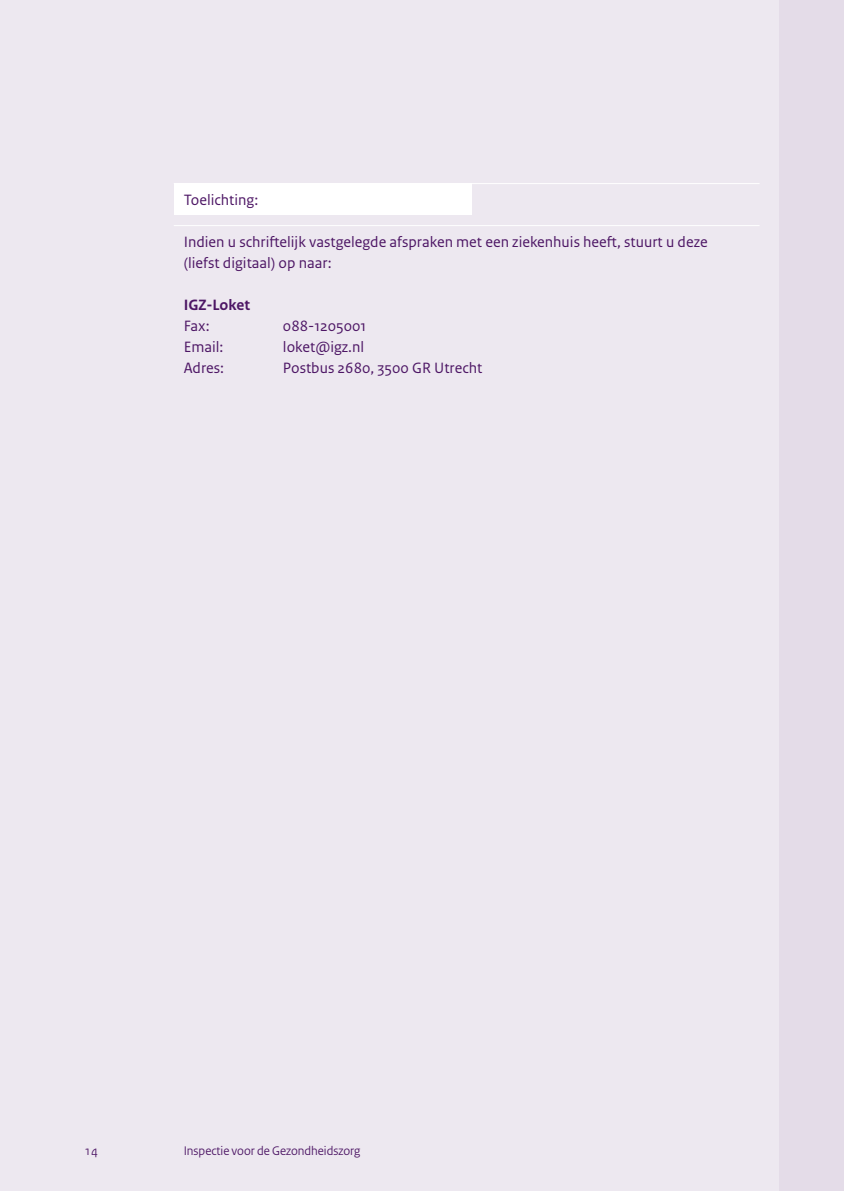
<style>
.page{position:relative;width:844px;height:1191px;background:#fff}
.page>*{position:absolute;margin:0;border:0;box-sizing:border-box;transform-origin:0 0}
.t1{font:15.75px/21px "Rijksoverheid Sans Text";color:#4d1665}
.t2{font:700 15.75px "Rijksoverheid Sans Text";color:#4d1665}
.t3{font:13.12px "Rijksoverheid Sans";color:#4d1665}
</style>
<div class="page">
<div style="left:0;top:0;width:843px;height:1191px;background:#ede8f0"></div>
<div style="left:174px;top:184px;width:297px;height:31px;background:#fff"></div>
<hr style="left:174px;top:225px;width:585px;height:1px;background:#fff">
<hr style="left:174px;top:183px;width:585px;height:1px;background:#fff">
<div style="left:779px;top:0;width:64px;height:1191px;background:#e4dce8"></div>
<p class="t1" style="left:184px;top:189px;width:76px">Toelichting:</p>
<p class="t1" style="left:184px;top:231px;width:525px">Indien u schriftelijk vastgelegde afspraken met een ziekenhuis heeft, stuurt u deze (liefst digitaal) op naar:</p>
<p class="t2" style="left:184px;top:296px;width:68px">IGZ-Loket</p>
<p class="t1" style="left:184px;top:315px;width:27px">Fax:</p>
<p class="t1" style="left:283px;top:315px;width:85px">088-1205001</p>
<p class="t1" style="left:184px;top:336px;width:41px">Email:</p>
<p class="t1" style="left:283px;top:336px;width:83px">loket@igz.nl</p>
<p class="t1" style="left:184px;top:357px;width:42px">Adres:</p>
<p class="t1" style="left:283px;top:357px;width:201px">Postbus 2680, 3500 GR Utrecht</p>
<p class="t3" style="left:84px;top:1142px;width:15px">14</p>
<p class="t3" style="left:184px;top:1142px;width:178px">Inspectie voor de Gezondheidszorg</p>
</div>
